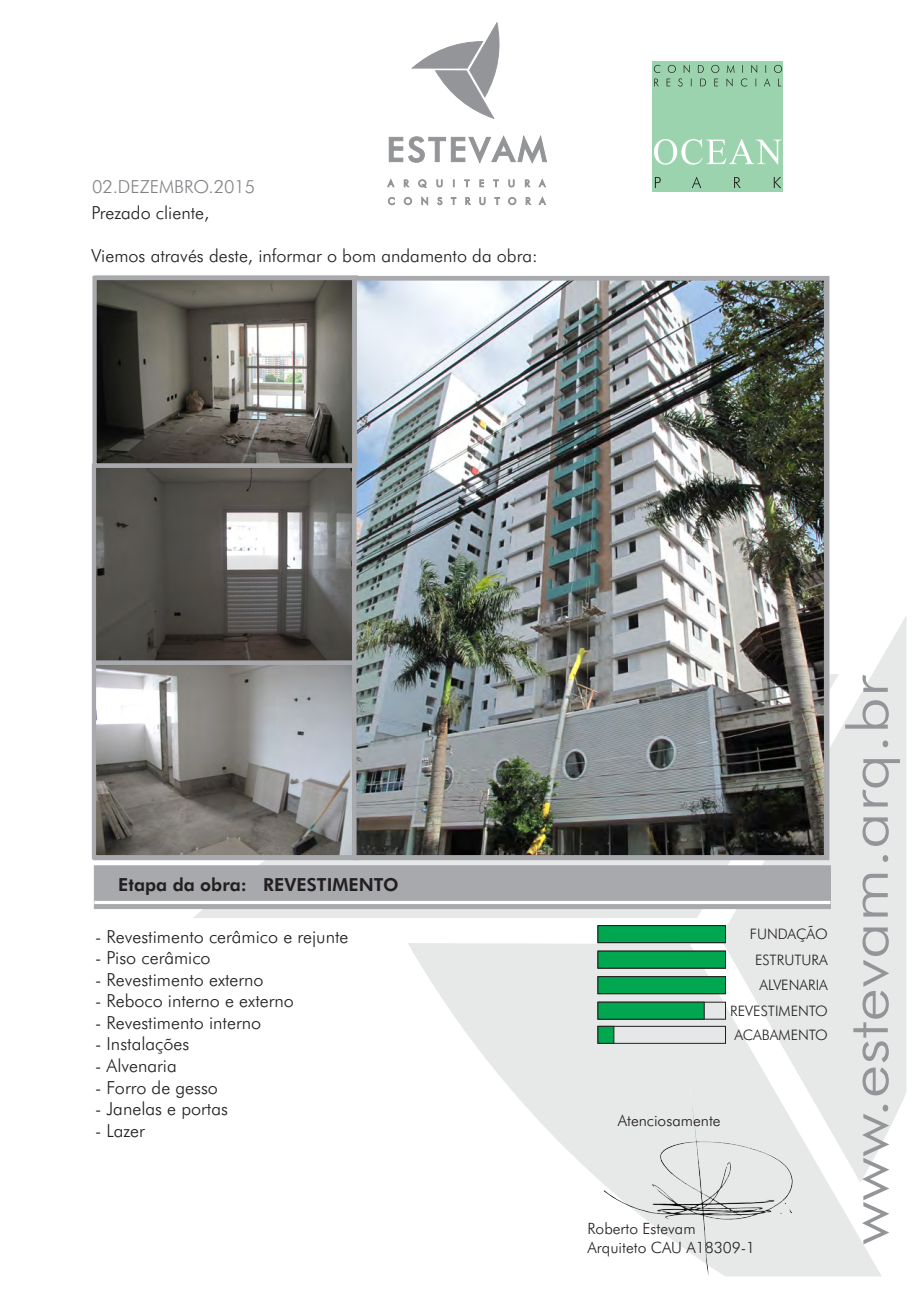
<style>
.page{position:relative;width:920px;height:1290px;background:#fff}
.page>*{position:absolute;margin:0;border:0;box-sizing:border-box;transform-origin:0 0}
.t1{font:300 56.25px "Futura BT";color:#939598;scale:1.21 1}
.t2{font:300 18px "Futura BT";color:#231f20}
.t3{font:800 18px "Futura BT";color:#231f20}
.t4{font:300 18px "Futura BT";color:#808285}
.t5{font:300 15.6px/18.8px "Futura BT";color:#231f20}
.t6{font:300 14.4px/25.5px "Futura BT";color:#231f20;text-align:right}
</style>
<div class="page">
<svg style="left:193px;top:860px;width:527px;height:58px;background:#e4e5e5"></svg>
<svg style="left:720px;top:615px;width:186px;height:527px;fill:#e7e8e8"></svg>
<svg style="left:408px;top:943px;width:474px;height:333px;fill:#e7e8e8"></svg>
<svg style="left:389px;top:135px;width:158px;height:28px"></svg>
<svg style="left:412px;top:22px;width:88px;height:97px"></svg>
<svg style="left:387px;top:179px;width:159px;height:9px"></svg>
<svg style="left:388px;top:196px;width:158px;height:10px"></svg>
<img style="left:590px;top:1079px;width:221px;height:198px">
<div style="left:94px;top:866px;width:737px;height:43px;background:#a7a9ac"></div>
<hr style="left:94px;top:901px;width:736px;height:3px;background:#fff">
<div style="left:598px;top:1002px;width:128px;height:17px;background:#e6e7e8;border:1px solid #231f20"></div>
<div style="left:653px;top:61px;width:130px;height:130px;background:#9bd3ae"></div>
<svg style="left:654px;top:139px;width:128px;height:26px"></svg>
<svg style="left:655px;top:177px;width:126px;height:11px"></svg>
<svg style="left:654px;top:65px;width:128px;height:22px"></svg>
<div style="left:598px;top:925px;width:128px;height:18px;background:#00a650;border:1px solid #231f20"></div>
<div style="left:598px;top:951px;width:128px;height:17px;background:#00a650;border:1px solid #231f20"></div>
<div style="left:598px;top:976px;width:128px;height:18px;background:#00a650;border:1px solid #231f20"></div>
<div style="left:598px;top:1002px;width:106px;height:17px;background:#00a650;border:1px solid #231f20"></div>
<img style="left:357px;top:281px;width:466px;height:573px">
<img style="left:97px;top:666px;width:254px;height:188px">
<div style="left:598px;top:1026px;width:128px;height:17px;background:#e6e7e8;border:1px solid #231f20"></div>
<div style="left:598px;top:1026px;width:16px;height:17px;background:#00a650;border:1px solid #231f20"></div>
<img style="left:97px;top:281px;width:255px;height:182px">
<svg style="left:97px;top:468px;width:254px;height:192px;background:#5f5d5a"></svg>
<div style="left:352px;top:276px;width:476px;height:583px;border:4px solid #a7a9ac"></div>
<div style="left:92px;top:661px;width:264px;height:198px;border:4px solid #a7a9ac"></div>
<div style="left:92px;top:276px;width:265px;height:192px;border:4px solid #a7a9ac"></div>
<div style="left:92px;top:463px;width:264px;height:202px;border:4px solid #a7a9ac"></div>
<p class="t4" style="left:92px;top:179px;width:165px">02.DEZEMBRO.2015</p>
<p class="t2" style="left:91px;top:206px;width:119px">Prezado cliente,</p>
<p class="t2" style="left:91px;top:249px;width:448px">Viemos através deste, informar o bom andamento da obra:</p>
<p class="t3" style="left:118px;top:877px;width:282px">Etapa da obra: REVESTIMENTO</p>
<p class="t2" style="left:95px;top:929px;width:255px">- Revestimento cerâmico e rejunte</p>
<p class="t2" style="left:95px;top:950px;width:117px">- Piso cerâmico</p>
<p class="t2" style="left:95px;top:972px;width:170px">- Revestimento externo</p>
<p class="t2" style="left:95px;top:993px;width:200px">- Reboco interno e externo</p>
<p class="t2" style="left:95px;top:1015px;width:167px">- Revestimento interno</p>
<p class="t2" style="left:95px;top:1037px;width:96px">- Instalações</p>
<p class="t2" style="left:95px;top:1058px;width:83px">- Alvenaria</p>
<p class="t2" style="left:95px;top:1080px;width:124px">- Forro de gesso</p>
<p class="t2" style="left:95px;top:1101px;width:134px">- Janelas e portas</p>
<p class="t2" style="left:95px;top:1123px;width:51px">- Lazer</p>
<p class="t6" style="left:730px;top:923px;width:99px">FUNDAÇÃO<br>ESTRUTURA<br>ALVENARIA<br>REVESTIMENTO</p>
<p class="t6" style="left:735px;top:1023px;width:95px">ACABAMENTO</p>
<p class="t5" style="left:618px;top:1113px;width:104px">Atenciosamente</p>
<p class="t5" style="left:588px;top:1220px;width:169px">Roberto Estevam<br>Arquiteto CAU A18309-1</p>
<h1 class="t1" style="left:845px;top:1245px;width:473px;rotate:-90deg">www.estevam.arq.br</h1>
</div>
